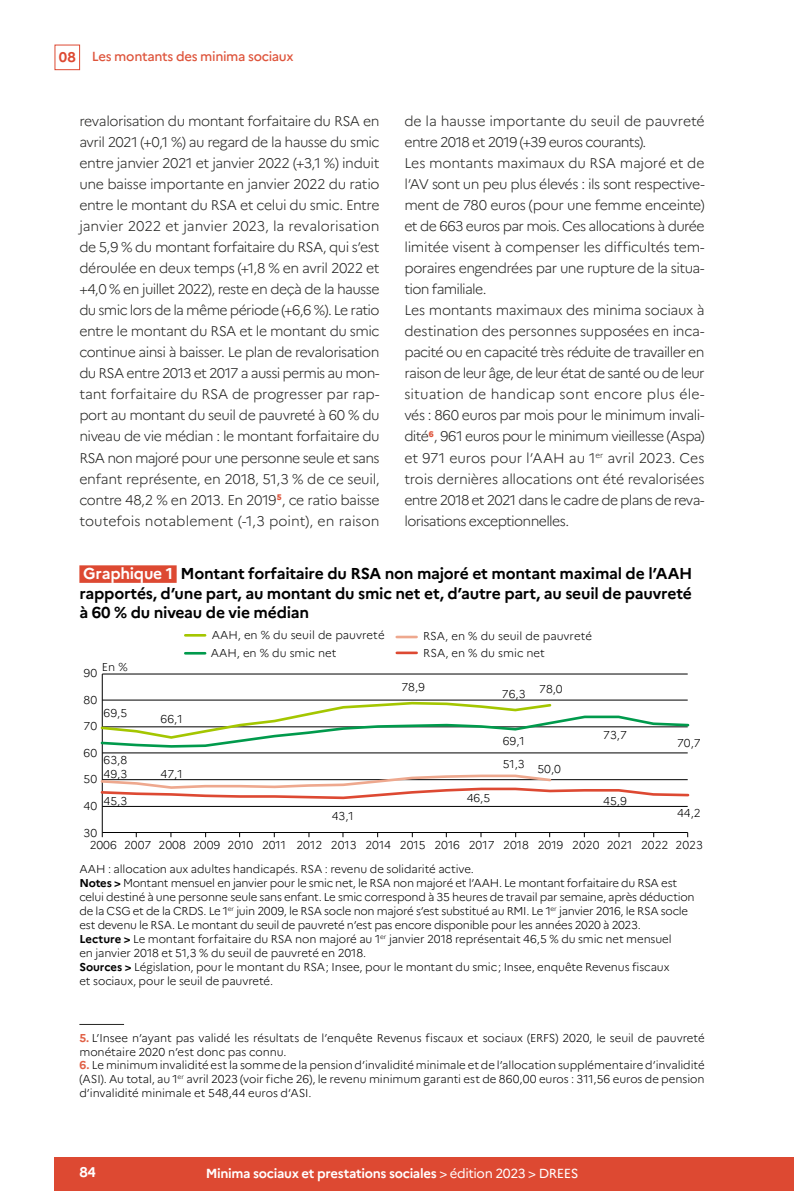
<style>
.page{position:relative;width:794px;height:1191px;background:#fff}
.page>*{position:absolute;margin:0;border:0;box-sizing:border-box;transform-origin:0 0}
.t1{font:700 15.75px/19.2px "Marianne";letter-spacing:-.015em;color:#000;text-align:justify}
.t2{font:300 14px/21px "Marianne";letter-spacing:-.03em;color:#252523;text-align:justify}
.t3{font:700 14px "Marianne";color:#fff}
.t4{font:700 13.12px "Marianne";letter-spacing:-.025em;color:#fff}
.t5{font:500 13.12px "Marianne";letter-spacing:-.025em;color:#de543b}
.t6{font:300 11.38px/14px "Marianne";letter-spacing:-.01em;color:#000}
.s1{font-weight:700;font-size:14px;color:#dd4932}
.s2{color:#fff}
.s3{font-weight:700}
.s4{font-weight:700;color:#e05e43}
.s5{font-weight:400}
</style>
<div class="page">
<div style="left:55px;top:45px;width:25px;height:25px;border:1px solid #dd4932"></div>
<div style="left:55px;top:1157px;width:739px;height:34px;background:#dd4932"></div>
<hr style="left:79px;top:1024px;width:45px;height:1px;background:#252523">
<div style="left:79px;top:565px;width:98px;height:18px;background:#dd4932"></div>
<hr style="left:185px;top:652px;width:20px;height:2px;background:#009a4c">
<hr style="left:397px;top:635px;width:19px;height:3px;background:#eea88e">
<hr style="left:185px;top:634px;width:20px;height:2px;background:#a4c600">
<hr style="left:102px;top:806px;width:585px;height:1px;background:#000">
<hr style="left:102px;top:752px;width:585px;height:1px;background:#000">
<hr style="left:102px;top:673px;width:585px;height:1px;background:#000">
<hr style="left:102px;top:674px;width:1px;height:158px;background:#000">
<svg style="left:100px;top:773px;width:590px;height:27px"></svg>
<svg style="left:100px;top:700px;width:590px;height:49px"></svg>
<hr style="left:397px;top:651px;width:19px;height:3px;background:#dd4932">
<hr style="left:102px;top:832px;width:585px;height:1px;background:#000">
<p class="t5" style="left:59px;top:49px;width:236px"><span class="s1">08</span> Les montants des minima sociaux</p>
<p class="t2" style="left:79px;top:111px;width:302px">revalorisation du montant forfaitaire du RSA en avril 2021 (+0,1 %) au regard de la hausse du smic entre janvier 2021 et janvier 2022 (+3,1 %) induit une baisse importante en janvier 2022 du ratio entre le montant du RSA et celui du smic. Entre janvier 2022 et janvier 2023, la revalorisation de 5,9 % du montant forfaitaire du RSA, qui s’est déroulée en deux temps (+1,8 % en avril 2022 et +4,0 % en juillet 2022), reste en deçà de la hausse du smic lors de la même période (+6,6 %). Le ratio entre le montant du RSA et le montant du smic continue ainsi à baisser. Le plan de revalorisation du RSA entre 2013 et 2017 a aussi permis au mon&shy;tant forfaitaire du RSA de progresser par rap&shy;port au montant du seuil de pauvreté à 60 % du niveau de vie médian : le montant forfaitaire du RSA non majoré pour une personne seule et sans enfant représente, en 2018, 51,3 % de ce seuil, contre 48,2 % en 2013. En 2019<sup>5</sup>, ce ratio baisse toutefois notablement (-1,3 point), en raison</p>
<p class="t2" style="left:404px;top:111px;width:302px;text-align:left">de la hausse importante du seuil de pauvreté entre 2018 et 2019 (+39 euros courants).<br>Les montants maximaux du RSA majoré et de l’AV sont un peu plus élevés : ils sont respective&shy;ment de 780 euros (pour une femme enceinte) et de 663 euros par mois. Ces allocations à durée limitée visent à compenser les difficultés tem&shy;poraires engendrées par une rupture de la situa&shy;tion familiale.<br>Les montants maximaux des minima sociaux à destination des personnes supposées en inca&shy;pacité ou en capacité très réduite de travailler en raison de leur âge, de leur état de santé ou de leur situation de handicap sont encore plus éle&shy;vés : 860 euros par mois pour le minimum invali&shy;dité<sup>6</sup>, 961 euros pour le minimum vieillesse (Aspa) et 971 euros pour l’AAH au 1<sup>er</sup> avril 2023. Ces trois dernières allocations ont été revalorisées entre 2018 et 2021 dans le cadre de plans de reva&shy;lorisations exceptionnelles.</p>
<p class="t1" style="left:79px;top:564px;width:614px"><span class="s2">Graphique 1</span> Montant forfaitaire du RSA non majoré et montant maximal de l’AAH rapportés, d’une part, au montant du smic net et, d’autre part, au seuil de pauvreté à 60 % du niveau de vie médian</p>
<p class="t6" style="left:211px;top:645px;width:127px">AAH, en % du smic net</p>
<p class="t6" style="left:212px;top:627px;width:174px">AAH, en % du seuil de pauvreté</p>
<p class="t6" style="left:423px;top:629px;width:170px">RSA, en % du seuil de pauvreté</p>
<p class="t6" style="left:423px;top:645px;width:123px">RSA, en % du smic net</p>
<p class="t6" style="left:102px;top:660px;width:27px">En %</p>
<p class="t6" style="left:84px;top:666px;width:15px">90</p>
<p class="t6" style="left:84px;top:693px;width:15px">80</p>
<p class="t6" style="left:104px;top:706px;width:25px">69,5</p>
<p class="t6" style="left:84px;top:719px;width:15px">70</p>
<p class="t6" style="left:84px;top:746px;width:15px">60</p>
<p class="t6" style="left:104px;top:753px;width:25px">63,8</p>
<p class="t6" style="left:161px;top:712px;width:23px">66,1</p>
<p class="t6" style="left:104px;top:767px;width:25px">49,3</p>
<p class="t6" style="left:161px;top:766px;width:23px">47,1</p>
<p class="t6" style="left:84px;top:772px;width:15px">50</p>
<p class="t6" style="left:104px;top:794px;width:25px">45,3</p>
<p class="t6" style="left:84px;top:798px;width:15px">40</p>
<p class="t6" style="left:84px;top:825px;width:15px">30</p>
<p class="t6" style="left:332px;top:809px;width:23px">43,1</p>
<p class="t6" style="left:401px;top:680px;width:25px">78,9</p>
<p class="t6" style="left:502px;top:684px;width:62px">76,3 78,0</p>
<p class="t6" style="left:503px;top:734px;width:23px">69,1</p>
<p class="t6" style="left:503px;top:759px;width:60px">51,3 50,0</p>
<p class="t6" style="left:603px;top:728px;width:25px">73,7</p>
<p class="t6" style="left:466px;top:790px;width:25px">46,5</p>
<p class="t6" style="left:603px;top:793px;width:25px">45,9</p>
<p class="t6" style="left:677px;top:735px;width:25px">70,7</p>
<p class="t6" style="left:677px;top:805px;width:25px">44,2</p>
<p class="t6" style="left:79px;top:833px;width:625px;line-height:23.4px;text-indent:10px">2006 2007 2008 2009 2010 2011 2012 2013 2014 2015 2016 2017 2018 2019 2020 2021 2022 2023<br>AAH : allocation aux adultes handicapés. RSA : revenu de solidarité active.</p>
<p class="t6" style="left:79px;top:876px;width:616px"><span class="s3">Notes &gt;</span> Montant mensuel en janvier pour le smic net, le RSA non majoré et l’AAH. Le montant forfaitaire du RSA est celui destiné à une personne seule sans enfant. Le smic correspond à 35 heures de travail par semaine, après déduction de la CSG et de la CRDS. Le 1<sup>er</sup> juin 2009, le RSA socle non majoré s’est substitué au RMI. Le 1<sup>er</sup> janvier 2016, le RSA socle est devenu le RSA. Le montant du seuil de pauvreté n’est pas encore disponible pour les années 2020 à 2023.<br><span class="s3">Lecture &gt;</span> Le montant forfaitaire du RSA non majoré au 1<sup>er</sup> janvier 2018 représentait 46,5 % du smic net mensuel<br>en janvier 2018 et 51,3 % du seuil de pauvreté en 2018.<br><span class="s3">Sources &gt;</span> Législation, pour le montant du RSA; Insee, pour le montant du smic; Insee, enquête Revenus fiscaux<br>et sociaux, pour le seuil de pauvreté.</p>
<p class="t6" style="left:79px;top:1031px;width:627px"><span class="s4">5.</span> L’Insee n’ayant pas validé les résultats de l’enquête Revenus fiscaux et sociaux (ERFS) 2020, le seuil de pauvreté monétaire 2020 n’est donc pas connu.</p>
<p class="t6" style="left:79px;top:1058px;width:627px;text-align:justify"><span class="s4">6.</span> Le minimum invalidité est la somme de la pension d’invalidité minimale et de l’allocation supplémentaire d’invalidité (ASI). Au total, au 1<sup>er</sup> avril 2023 (voir fiche 26), le revenu minimum garanti est de 860,00 euros : 311,56 euros de pension d’invalidité minimale et 548,44 euros d’ASI.</p>
<p class="t3" style="left:79px;top:1163px;width:18px">84</p>
<p class="t4" style="left:206px;top:1165px;width:374px">Minima sociaux et prestations sociales <span class="s5">&gt; édition 2023 &gt; DREES</span></p>
</div>
